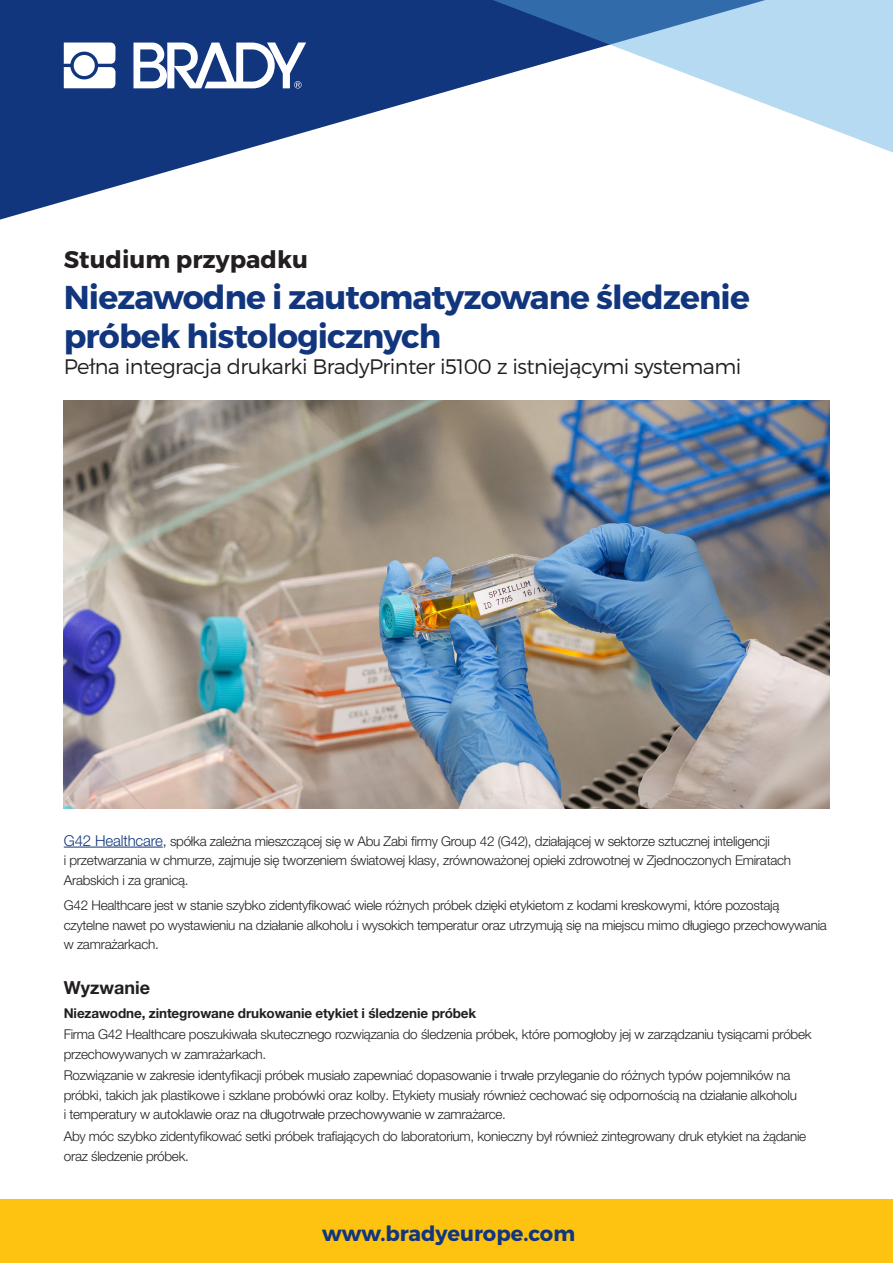
<style>
.page{position:relative;width:893px;height:1263px;background:#fff}
.page>*{position:absolute;margin:0;border:0;box-sizing:border-box;transform-origin:0 0}
.t1{font:700 33px/39px "Montserrat";letter-spacing:-.025em;color:#11367e}
.t2{font:700 24px "Montserrat";color:#231f20}
.t3{font:300 21px "Montserrat";letter-spacing:-.025em;color:#231f20}
.t4{font:700 21px "Montserrat";color:#11367e}
.t5{font:700 18px "Helvetica Neue LT Pro";color:#231f20}
.t6{font:300 13.5px/19.5px "Helvetica Neue LT Pro";letter-spacing:-.02em;color:#231f20}
.t7{font:700 13.5px "Helvetica Neue LT Pro";letter-spacing:-.01em;color:#231f20}
.s1{font-size:15px;color:#11367e}
.s2{font-size:14.25px}
</style>
<div class="page">
<svg style="left:0;top:0;width:459px;height:220px;fill:#11367e"></svg>
<div style="left:0;top:1199px;width:893px;height:64px;background:#fec210"></div>
<svg style="left:459px;top:0;width:434px;height:153px"></svg>
<hr style="left:64px;top:847px;width:99px;height:1px;background:#11367e">
<svg style="left:64px;top:43px;width:51px;height:45px"></svg>
<div style="left:74px;top:55px;width:21px;height:21px;background:#fff;border-radius:50%"></div>
<svg style="left:133px;top:43px;width:173px;height:45px"></svg>
<img style="left:64px;top:400px;width:765px;height:408px">
<p class="t2" style="left:64px;top:244px;width:246px">Studium przypadku</p>
<p class="t1" style="left:64px;top:278px;width:688px">Niezawodne i zautomatyzowane śledzenie próbek histologicznych</p>
<p class="t3" style="left:64px;top:353px;width:679px">Pełna integracja drukarki BradyPrinter i5100 z istniejącymi systemami</p>
<p class="t6" style="left:64px;top:831px;width:729px"><span class="s1">G42 Healthcare</span><span class="s2">,</span> spółka zależna mieszczącej się w Abu Zabi firmy Group 42 (G42), działającej w sektorze sztucznej inteligencji<br>i przetwarzania w chmurze, zajmuje się tworzeniem światowej klasy, zrównoważonej opieki zdrowotnej w Zjednoczonych Emiratach<br>Arabskich i za granicą.</p>
<p class="t6" style="left:64px;top:896px;width:765px">G42 Healthcare jest w stanie szybko zidentyfikować wiele różnych próbek dzięki etykietom z kodami kreskowymi, które pozostają czytelne nawet po wystawieniu na działanie alkoholu i wysokich temperatur oraz utrzymują się na miejscu mimo długiego przechowywania w zamrażarkach.</p>
<p class="t5" style="left:64px;top:976px;width:88px">Wyzwanie</p>
<p class="t7" style="left:64px;top:1004px;width:414px">Niezawodne, zintegrowane drukowanie etykiet i śledzenie próbek</p>
<p class="t6" style="left:64px;top:1024px;width:749px">Firma G42 Healthcare poszukiwała skutecznego rozwiązania do śledzenia próbek, które pomogłoby jej w zarządzaniu tysiącami próbek przechowywanych w zamrażarkach.</p>
<p class="t6" style="left:64px;top:1065px;width:735px">Rozwiązanie w zakresie identyfikacji próbek musiało zapewniać dopasowanie i trwałe przyleganie do różnych typów pojemników na próbki, takich jak plastikowe i szklane probówki oraz kolby. Etykiety musiały również cechować się odpornością na działanie alkoholu i temperatury w autoklawie oraz na długotrwałe przechowywanie w zamrażarce.</p>
<p class="t6" style="left:64px;top:1126px;width:744px">Aby móc szybko zidentyfikować setki próbek trafiających do laboratorium, konieczny był również zintegrowany druk etykiet na żądanie oraz śledzenie próbek.</p>
<p class="t4" style="left:322px;top:1220px;width:255px">www.bradyeurope.com</p>
</div>
